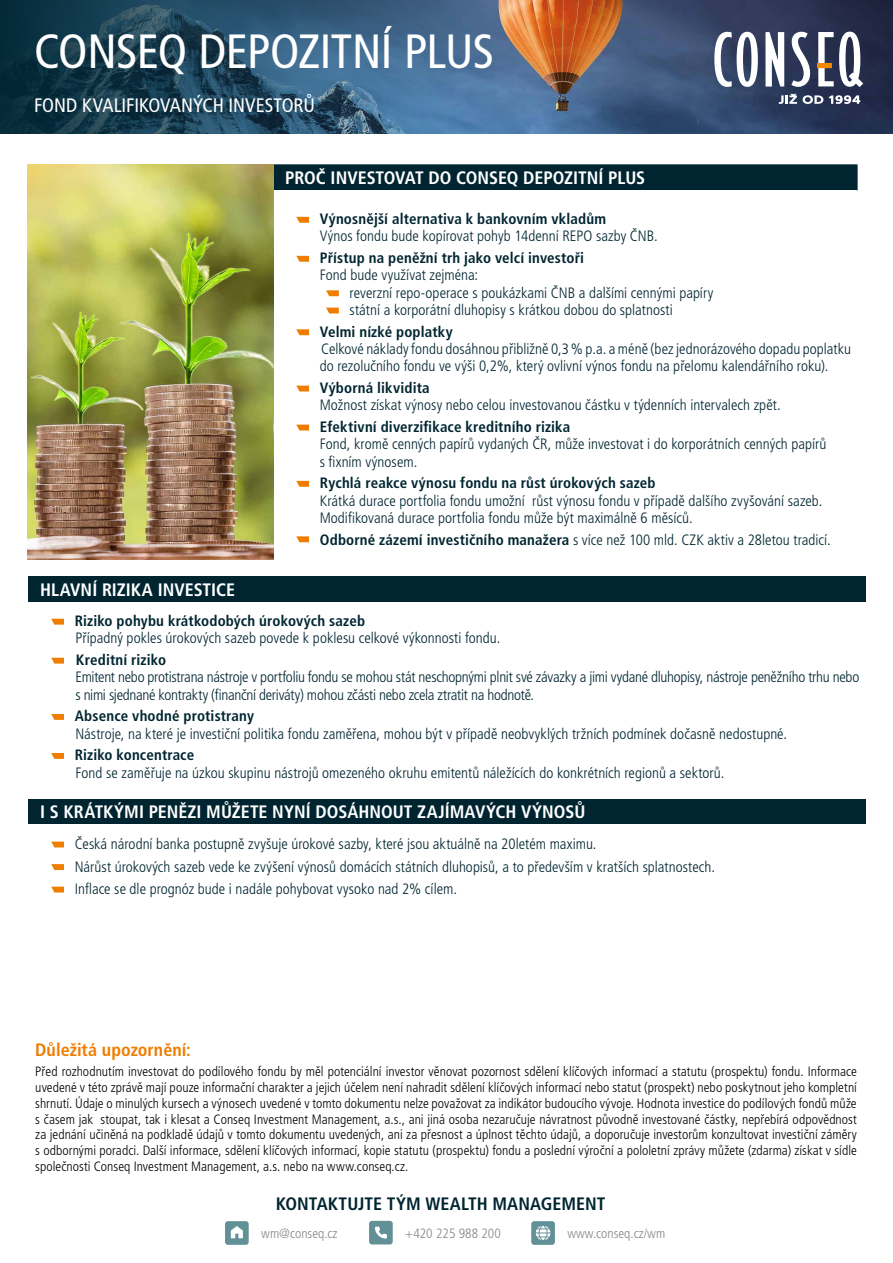
<style>
.page{position:relative;width:893px;height:1263px;background:#fff}
.page>*{position:absolute;margin:0;border:0;box-sizing:border-box;transform-origin:0 0}
.t1{font:condensed 48px "Frutiger LT Pro";letter-spacing:-.015em;color:#fff}
.t2{font:condensed 19.5px "Frutiger LT Pro";color:#fff}
.t3{font:700 condensed 18px "Frutiger LT Pro";color:#fff}
.t4{font:700 condensed 18px "Frutiger LT Pro";color:#002531}
.t5{font:700 condensed 18px "Frutiger LT Pro";color:#ef7d00}
.t6{font:300 condensed 15px/17.2px "Frutiger LT Pro";color:#002531}
.t7{font:700 condensed 15px "Frutiger LT Pro";letter-spacing:.01em;color:#002531}
.t8{font:300 condensed 15px/17.2px "Frutiger LT Pro";letter-spacing:-.02em;color:#002531}
.t9{font:300 condensed 13.5px/15.8px "Frutiger LT Pro";letter-spacing:.005em;color:#000;text-align:justify}
.t10{font:300 condensed 13.5px "Frutiger LT Pro";color:#878787}
.s1{font-weight:700}
</style>
<div class="page">
<svg style="left:225px;top:1221px;width:24px;height:24px"></svg>
<svg style="left:369px;top:1221px;width:24px;height:23px"></svg>
<svg style="left:531px;top:1221px;width:24px;height:24px"></svg>
<div style="left:28px;top:576px;width:837px;height:26px;background:#002531"></div>
<svg style="left:51px;top:619px;width:13px;height:6px"></svg>
<svg style="left:51px;top:658px;width:13px;height:6px"></svg>
<svg style="left:51px;top:714px;width:13px;height:6px"></svg>
<svg style="left:51px;top:753px;width:13px;height:6px"></svg>
<div style="left:273px;top:165px;width:584px;height:25px;background:#002531"></div>
<hr style="left:273px;top:164px;width:584px;height:1px;background:#002531">
<svg style="left:857px;top:165px;width:1px;height:25px"></svg>
<svg style="left:296px;top:217px;width:13px;height:6px"></svg>
<svg style="left:296px;top:256px;width:13px;height:6px"></svg>
<svg style="left:326px;top:290px;width:13px;height:6px"></svg>
<svg style="left:326px;top:308px;width:13px;height:5px"></svg>
<svg style="left:296px;top:329px;width:13px;height:6px"></svg>
<svg style="left:296px;top:386px;width:13px;height:5px"></svg>
<svg style="left:296px;top:425px;width:13px;height:5px"></svg>
<svg style="left:296px;top:481px;width:13px;height:6px"></svg>
<svg style="left:296px;top:536px;width:13px;height:6px"></svg>
<img style="left:28px;top:164px;width:246px;height:395px">
<div style="left:28px;top:799px;width:837px;height:25px;background:#002531"></div>
<svg style="left:51px;top:842px;width:13px;height:5px"></svg>
<svg style="left:51px;top:864px;width:13px;height:6px"></svg>
<svg style="left:51px;top:887px;width:13px;height:5px"></svg>
<img style="left:496px;top:0;width:397px;height:134px">
<svg style="left:0;top:0;width:496px;height:134px;background:#29506b"></svg>
<svg style="left:714px;top:32px;width:44px;height:55px"></svg>
<svg style="left:765px;top:32px;width:19px;height:55px"></svg>
<svg style="left:791px;top:32px;width:19px;height:55px"></svg>
<svg style="left:818px;top:32px;width:45px;height:55px"></svg>
<div style="left:817px;top:63px;width:15px;height:5px;background:#f18a00"></div>
<svg style="left:779px;top:94px;width:18px;height:10px"></svg>
<svg style="left:803px;top:95px;width:57px;height:9px"></svg>
<h1 class="t1" style="left:34px;top:23px;width:461px">CONSEQ DEPOZITNÍ PLUS</h1>
<h2 class="t2" style="left:34px;top:94px;width:283px">FOND KVALIFIKOVANÝCH INVESTORŮ</h2>
<p class="t3" style="left:285px;top:167px;width:362px">PROČ INVESTOVAT DO CONSEQ DEPOZITNÍ PLUS</p>
<p class="t7" style="left:320px;top:210px;width:288px">Výnosnější alternativa k bankovním vkladům</p>
<p class="t6" style="left:320px;top:228px;width:340px">Výnos fondu bude kopírovat pohyb 14denní REPO sazby ČNB.</p>
<p class="t7" style="left:320px;top:249px;width:266px">Přístup na peněžní trh jako velcí investoři</p>
<p class="t6" style="left:350px;top:267px;width:365px;text-indent:-30px">Fond bude využívat zejména:<br>reverzní repo-operace s poukázkami ČNB a dalšími cennými papíry státní a korporátní dluhopisy s krátkou dobou do splatnosti</p>
<p class="t7" style="left:320px;top:323px;width:134px">Velmi nízké poplatky</p>
<p class="t6" style="left:320px;top:340px;width:533px">Celkové náklady fondu dosáhnou přibližně 0,3% p.a. a méně (bez jednorázového dopadu poplatku do rezolučního fondu ve výši 0,2%, který ovlivní výnos fondu na přelomu kalendářního roku).</p>
<p class="t7" style="left:320px;top:379px;width:111px">Výborná likvidita</p>
<p class="t6" style="left:320px;top:397px;width:463px">Možnost získat výnosy nebo celou investovanou částku v týdenních intervalech zpět.</p>
<p class="t7" style="left:320px;top:418px;width:252px">Efektivní diverzifikace kreditního rizika</p>
<p class="t6" style="left:320px;top:436px;width:508px">Fond, kromě cenných papírů vydaných ČR, může investovat i do korporátních cenných papírů s fixním výnosem.</p>
<p class="t7" style="left:320px;top:474px;width:337px">Rychlá reakce výnosu fondu na růst úrokových sazeb</p>
<p class="t6" style="left:320px;top:492px;width:504px">Krátká durace portfolia fondu umožní růst výnosu fondu v případě dalšího zvyšování sazeb.<br>Modifikovaná durace portfolia fondu může být maximálně 6 měsíců.</p>
<p class="t6" style="left:320px;top:531px;width:512px"><span class="s1">Odborné zázemí investičního manažera</span> s více než 100 mld. CZK aktiv a 28letou tradicí.</p>
<p class="t3" style="left:40px;top:579px;width:197px">HLAVNÍ RIZIKA INVESTICE</p>
<p class="t7" style="left:75px;top:612px;width:292px">Riziko pohybu krátkodobých úrokových sazeb</p>
<p class="t6" style="left:75px;top:630px;width:426px">Případný pokles úrokových sazeb povede k poklesu celkové výkonnosti fondu.</p>
<p class="t7" style="left:76px;top:651px;width:92px">Kreditní riziko</p>
<p class="t8" style="left:75px;top:669px;width:785px">Emitent nebo protistrana nástroje v portfoliu fondu se mohou stát neschopnými plnit své závazky a jimi vydané dluhopisy, nástroje peněžního trhu nebo s nimi sjednané kontrakty (finanční deriváty) mohou zčásti nebo zcela ztratit na hodnotě.</p>
<p class="t7" style="left:75px;top:707px;width:181px">Absence vhodné protistrany</p>
<p class="t6" style="left:75px;top:725px;width:713px">Nástroje, na které je investiční politika fondu zaměřena, mohou být v případě neobvyklých tržních podmínek dočasně nedostupné.</p>
<p class="t7" style="left:75px;top:746px;width:121px">Riziko koncentrace</p>
<p class="t6" style="left:75px;top:764px;width:650px">Fond se zaměřuje na úzkou skupinu nástrojů omezeného okruhu emitentů náležících do konkrétních regionů a sektorů.</p>
<p class="t3" style="left:40px;top:801px;width:547px">I S KRÁTKÝMI PENĚZI MŮŽETE NYNÍ DOSÁHNOUT ZAJÍMAVÝCH VÝNOSŮ</p>
<p class="t6" style="left:75px;top:833px;width:642px;line-height:22.5px">Česká národní banka postupně zvyšuje úrokové sazby, které jsou aktuálně na 20letém maximu.<br>Nárůst úrokových sazeb vede ke zvýšení výnosů domácích státních dluhopisů, a to především v kratších splatnostech.<br>Inflace se dle prognóz bude i nadále pohybovat vysoko nad 2% cílem.</p>
<p class="t5" style="left:35px;top:1039px;width:157px">Důležitá upozornění:</p>
<p class="t9" style="left:35px;top:1064px;width:823px">Před rozhodnutím investovat do podílového fondu by měl potenciální investor věnovat pozornost sdělení klíčových informací a statutu (prospektu) fondu. Informace uvedené v této zprávě mají pouze informační charakter a jejich účelem není nahradit sdělení klíčových informací nebo statut (prospekt) nebo poskytnout jeho kompletní shrnutí. Údaje o minulých kursech a výnosech uvedené v tomto dokumentu nelze považovat za indikátor budoucího vývoje. Hodnota investice do podílových fondů může s časem jak stoupat, tak i klesat a Conseq Investment Management, a.s., ani jiná osoba nezaručuje návratnost původně investované částky, nepřebírá odpovědnost za jednání učiněná na podkladě údajů v tomto dokumentu uvedených, ani za přesnost a úplnost těchto údajů, a doporučuje investorům konzultovat investiční záměry s odbornými poradci. Další informace, sdělení klíčových informací, kopie statutu (prospektu) fondu a poslední výroční a pololetní zprávy můžete (zdarma) získat v sídle společnosti Conseq Investment Management, a.s. nebo na www.conseq.cz.</p>
<p class="t4" style="left:276px;top:1193px;width:331px">KONTAKTUJTE TÝM WEALTH MANAGEMENT</p>
<p class="t10" style="left:261px;top:1225px;width:78px">wm@conseq.cz</p>
<p class="t10" style="left:405px;top:1225px;width:97px">+420 225 988 200</p>
<p class="t10" style="left:567px;top:1225px;width:99px">www.conseq.cz/wm</p>
</div>
